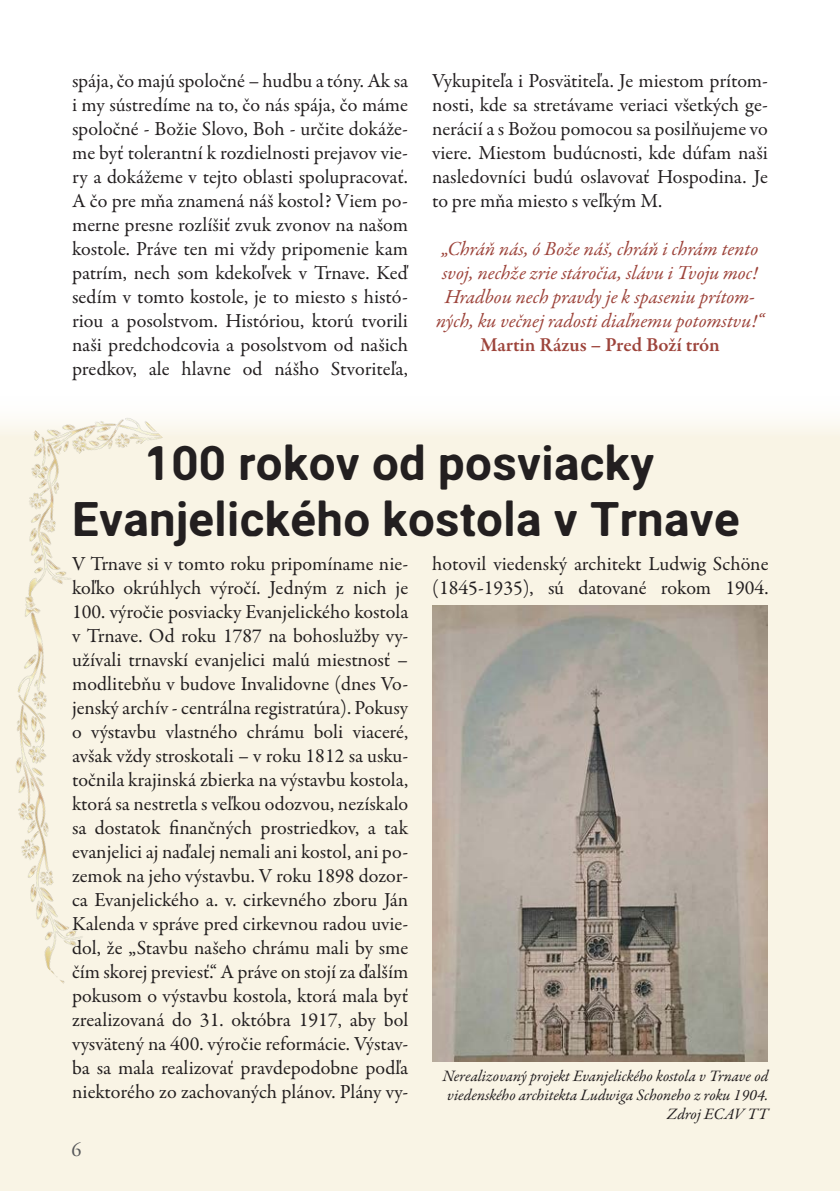
<style>
.page{position:relative;width:840px;height:1191px;background:#fff}
.page>*{position:absolute;margin:0;border:0;box-sizing:border-box;transform-origin:0 0}
.nadpis{font:48px/56px "Asimov Print C";color:#231f20;text-align:center}
.text{font:20px/24px "Garamond Premr Pro";color:#231f20;text-align:justify}
.text-2{font:italic 20px/24px "Garamond Premr Pro";color:#9d443b}
.text-3{font:600 20px "Garamond Premr Pro";letter-spacing:-.005em;color:#9d443b}
.t1{font:20px "Adobe Garamond Pro";color:#57585a}
.poznámka_pod_čiarou{font:italic 16px/19.2px "Garamond Premr Pro";letter-spacing:-.005em;color:#231f20;text-align:right}
</style>
<div class="page">
<hr style="left:839px;top:0;width:1px;height:1191px;background:#f9f4e5">
<div style="left:0;top:393px;width:839px;height:798px;background:#f9f4e5"></div>
<img style="left:0;top:393px;width:380px;height:591px">
<img style="left:432px;top:605px;width:335px;height:457px">
<p class="text" style="left:72px;top:69px;width:337px">spája, čo majú spoločné – hudbu a tóny. Ak sa i my sústredíme na to, čo nás spája, čo máme spoločné - Božie Slovo, Boh - určite dokáže&shy;me byť tolerantní k rozdielnosti prejavov vie&shy;ry a dokážeme v tejto oblasti spolupracovať.<br>A čo pre mňa znamená náš kostol? Viem po&shy;merne presne rozlíšiť zvuk zvonov na našom kostole. Práve ten mi vždy pripomenie kam patrím, nech som kdekoľvek v Trnave. Keď sedím v tomto kostole, je to miesto s histó&shy;riou a posolstvom. Históriou, ktorú tvorili naši predchodcovia a posolstvom od našich predkov, ale hlavne od nášho Stvoriteľa,</p>
<p class="text" style="left:432px;top:69px;width:337px">Vykupiteľa i Posvätiteľa. Je miestom prítom&shy;nosti, kde sa stretávame veriaci všetkých ge&shy;nerácií a s Božou pomocou sa posilňujeme vo viere. Miestom budúcnosti, kde dúfam naši nasledovníci budú oslavovať Hospodina. Je to pre mňa miesto s veľkým M.</p>
<p class="text-2" style="left:441px;top:237px;width:318px">„Chráň nás, ó Bože náš, chráň i chrám tento svoj, nechže zrie stáročia, slávu i Tvoju moc!</p>
<p class="text-2" style="left:436px;top:285px;width:329px;text-align:center">Hradbou nech pravdy je k spaseniu prítom&shy;ných, ku večnej radosti diaľnemu potomstvu!“</p>
<p class="text-3" style="left:479px;top:332px;width:241px">Martin Rázus – Pred Boží trón</p>
<p class="nadpis" style="left:72px;top:433px;width:669px">100 rokov od posviacky<br>Evanjelického kostola v Trnave</p>
<p class="text" style="left:72px;top:552px;width:337px">V Trnave si v tomto roku pripomíname nie&shy;koľko okrúhlych výročí. Jedným z nich je 100. výročie posviacky Evanjelického kostola v Trnave. Od roku 1787 na bohoslužby vy&shy;užívali trnavskí evanjelici malú miestnosť – modlitebňu v budove Invalidovne (dnes Vo&shy;jenský archív - centrálna registratúra). Pokusy o výstavbu vlastného chrámu boli viaceré, avšak vždy stroskotali – v roku 1812 sa usku&shy;točnila krajinská zbierka na výstavbu kostola, ktorá sa nestretla s veľkou odozvou, nezískalo sa dostatok finančných prostriedkov, a tak evanjelici aj naďalej nemali ani kostol, ani po&shy;zemok na jeho výstavbu. V roku 1898 dozor&shy;ca Evanjelického a. v. cirkevného zboru Ján Kalenda v správe pred cirkevnou radou uvie&shy;dol, že „Stavbu našeho chrámu mali by sme čím skorej previesť.“ A práve on stojí za ďalším pokusom o výstavbu kostola, ktorá mala byť zrealizovaná do 31. októbra 1917, aby bol vysvätený na 400. výročie reformácie. Výstav&shy;ba sa mala realizovať pravdepodobne podľa niektorého zo zachovaných plánov. Plány vy-</p>
<p class="text" style="left:432px;top:552px;width:337px">hotovil viedenský architekt Ludwig Schöne (1845-1935), sú datované rokom 1904.</p>
<p class="poznámka_pod_čiarou" style="left:442px;top:1067px;width:328px">Nerealizovaný projekt Evanjelického kostola v Trnave od viedenského architekta Ludwiga Schoneho z roku 1904.<br>Zdroj ECAV TT</p>
<p class="t1" style="left:71px;top:1137px;width:11px">6</p>
</div>
